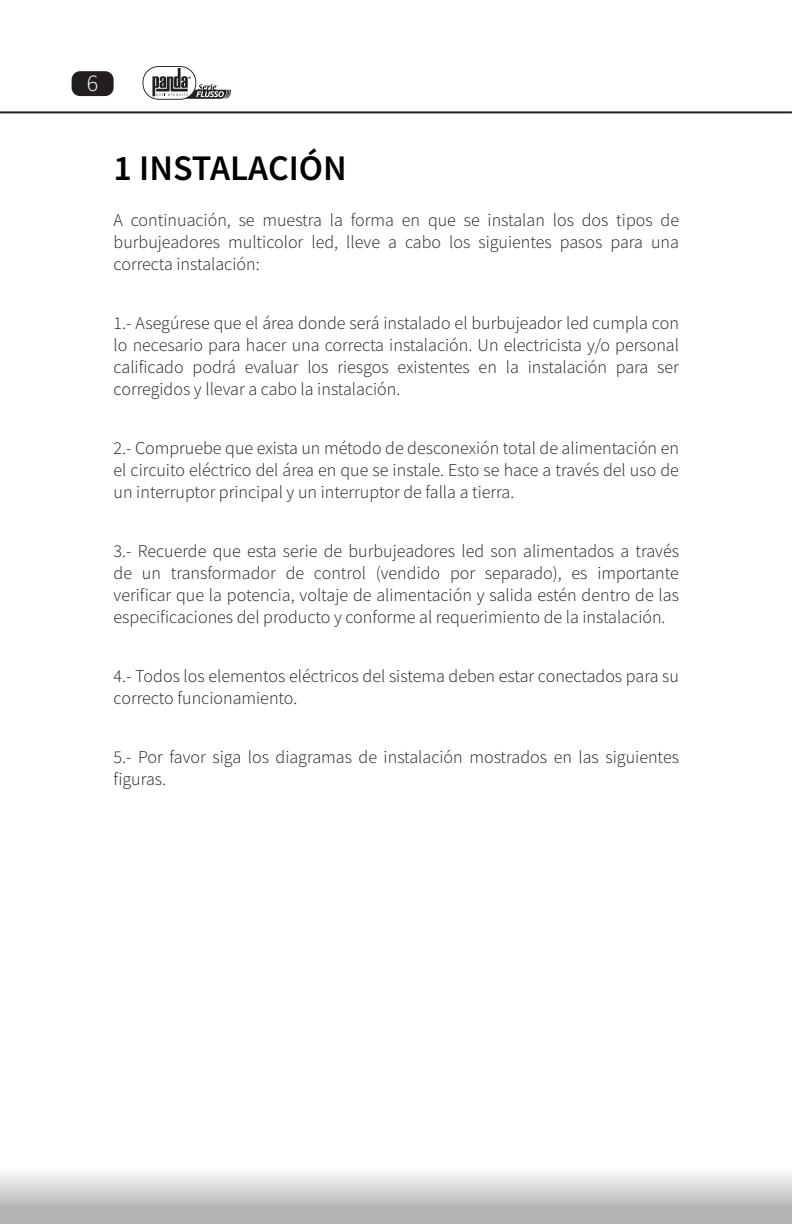
<style>
.page{position:relative;width:792px;height:1224px;background:#fff}
.page>*{position:absolute;margin:0;border:0;box-sizing:border-box;transform-origin:0 0}
.t1{font:600 36px "Source Sans Pro";color:#000}
.t2{font:300 24px "Source Sans Pro";color:#fff}
.t3{font:300 18px/22px "Source Sans Pro";color:#231f20;text-align:justify}
</style>
<div class="page">
<div style="left:72px;top:71px;width:42px;height:25px;background:#231f20;border-radius:8px"></div>
<div style="left:0;top:1167px;width:792px;height:57px;background:linear-gradient(to bottom,#f9f9f9,#a4a5a8)"></div>
<hr style="left:791px;top:1167px;width:1px;height:57px;background:#808285">
<hr style="left:0;top:111px;width:792px;height:2px;background:#231f20">
<svg style="left:143px;top:66px;width:88px;height:34px"></svg>
<h2 class="t2" style="left:87px;top:68px;width:13px">6</h2>
<p class="t1" style="left:114px;top:144px;width:235px">1 INSTALACIÓN</p>
<p class="t3" style="left:114px;top:209px;width:567px">A continuación, se muestra la forma en que se instalan los dos tipos de burbujeadores multicolor led, lleve a cabo los siguientes pasos para una correcta instalación:</p>
<p class="t3" style="left:114px;top:312px;width:567px">1.- Asegúrese que el área donde será instalado el burbujeador led cumpla con lo necesario para hacer una correcta instalación. Un electricista y/o personal calificado podrá evaluar los riesgos existentes en la instalación para ser corregidos y llevar a cabo la instalación.</p>
<p class="t3" style="left:114px;top:437px;width:567px">2.- Compruebe que exista un método de desconexión total de alimentación en el circuito eléctrico del área en que se instale. Esto se hace a través del uso de un interruptor principal y un interruptor de falla a tierra.</p>
<p class="t3" style="left:114px;top:540px;width:567px">3.- Recuerde que esta serie de burbujeadores led son alimentados a través de un transformador de control (vendido por separado), es importante verificar que la potencia, voltaje de alimentación y salida estén dentro de las especificaciones del producto y conforme al requerimiento de la instalación.</p>
<p class="t3" style="left:114px;top:665px;width:567px">4.- Todos los elementos eléctricos del sistema deben estar conectados para su correcto funcionamiento.</p>
<p class="t3" style="left:114px;top:746px;width:567px">5.- Por favor siga los diagramas de instalación mostrados en las siguientes figuras.</p>
</div>
